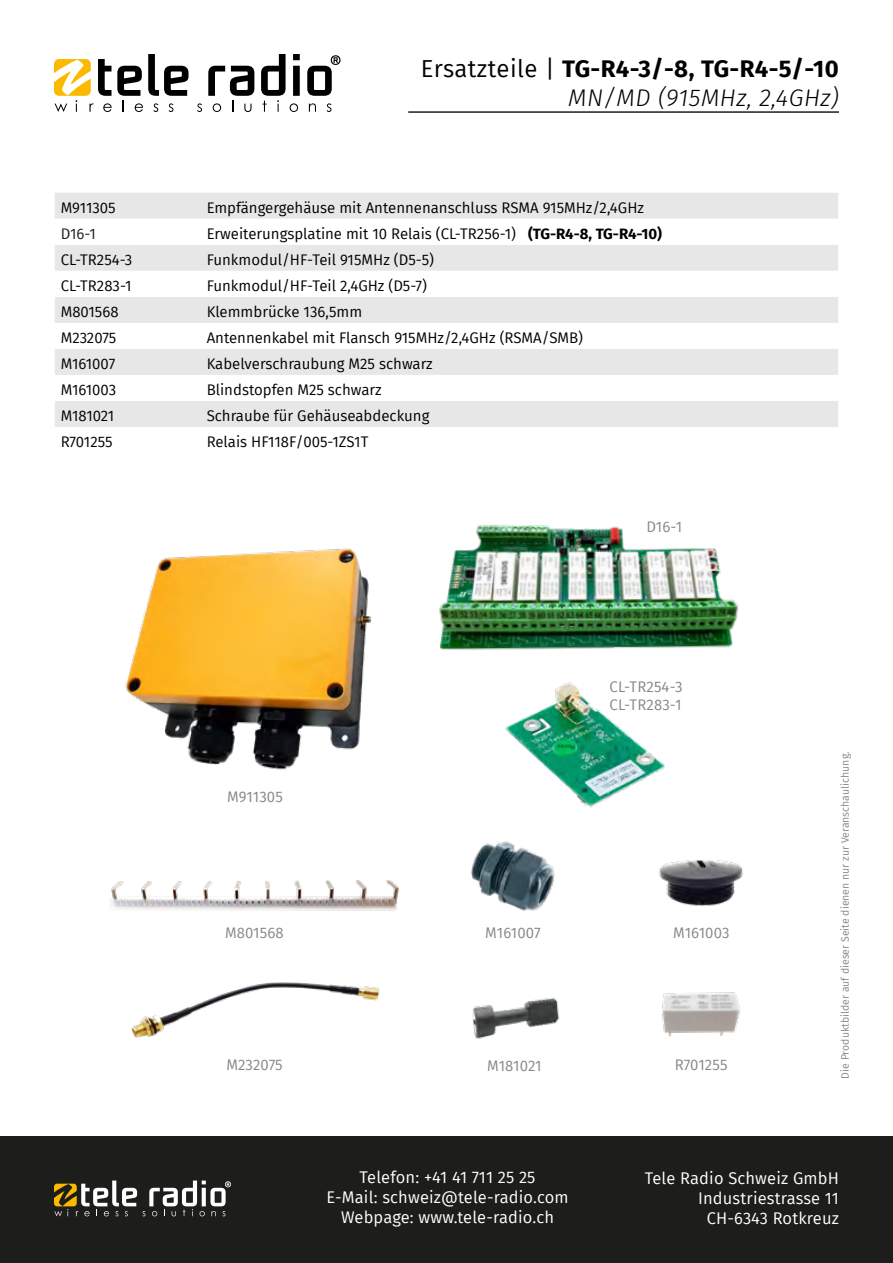
<style>
.page{position:relative;width:893px;height:1263px;background:#fff}
.page>*{position:absolute;margin:0;border:0;box-sizing:border-box;transform-origin:0 0}
.t1{font:700 24px/28.8px "Fira Sans";color:#000;text-align:right}
.t2{font:16.5px/19.8px "Fira Sans";letter-spacing:.01em;color:#fff;text-align:center}
.t3{font:15px "Fira Sans";color:#000}
.t4{font:15px/18px "Fira Sans";letter-spacing:.01em;color:#878787}
.t5{font:15px "Fira Sans";color:#1d1d1b}
.t6{font:10.5px "Fira Sans";color:#878787}
.s1{font-weight:400}
.s2{font-weight:300;font-style:italic}
.s3{font-weight:700}
</style>
<div class="page">
<svg style="left:197px;top:103px;width:5px;height:9px"></svg>
<svg style="left:309px;top:103px;width:7px;height:9px"></svg>
<svg style="left:327px;top:103px;width:4px;height:9px"></svg>
<svg style="left:54px;top:54px;width:135px;height:58px"></svg>
<svg style="left:208px;top:66px;width:46px;height:46px"></svg>
<svg style="left:261px;top:54px;width:39px;height:58px"></svg>
<svg style="left:307px;top:55px;width:33px;height:41px"></svg>
<div style="left:1px;top:1136px;width:892px;height:126px;background:#1d1d1b"></div>
<svg style="left:54px;top:1180px;width:177px;height:36px"></svg>
<hr style="left:408px;top:111px;width:431px;height:2px;background:#1d1d1b">
<div style="left:55px;top:193px;width:783px;height:26px;background:#e7e7e7"></div>
<svg style="left:55px;top:245px;width:783px;height:182px;fill:#e7e7e7"></svg>
<img style="left:110px;top:880px;width:289px;height:31px">
<img style="left:471px;top:841px;width:84px;height:70px">
<img style="left:472px;top:997px;width:88px;height:42px">
<img style="left:658px;top:860px;width:86px;height:46px">
<img style="left:125px;top:548px;width:246px;height:222px">
<img style="left:505px;top:682px;width:160px;height:126px">
<img style="left:662px;top:992px;width:79px;height:45px">
<img style="left:132px;top:982px;width:248px;height:56px">
<img style="left:439px;top:524px;width:300px;height:126px">
<h1 class="t1" style="left:421px;top:53px;width:420px"><span class="s1">Ersatzteile |</span> TG-R4-3/-8, TG-R4-5/-10<br><span class="s2">MN/MD (915MHz, 2,4GHz)</span></h1>
<p class="t3" style="left:61px;top:196px;width:57px">M911305</p>
<p class="t3" style="left:207px;top:196px;width:439px">Empfängergehäuse mit Antennenanschluss RSMA 915MHz/2,4GHz</p>
<p class="t5" style="left:61px;top:222px;width:37px">D16-1</p>
<p class="t3" style="left:207px;top:222px;width:457px">Erweiterungsplatine mit 10 Relais (CL-TR256-1) <span class="s3">(TG-R4-8, TG-R4-10)</span></p>
<p class="t3" style="left:61px;top:248px;width:73px">CL-TR254-3</p>
<p class="t3" style="left:207px;top:248px;width:229px">Funkmodul/HF-Teil 915MHz (D5-5)</p>
<p class="t3" style="left:61px;top:274px;width:72px">CL-TR283-1</p>
<p class="t3" style="left:207px;top:274px;width:222px">Funkmodul/HF-Teil 2,4GHz (D5-7)</p>
<p class="t3" style="left:61px;top:300px;width:59px">M801568</p>
<p class="t3" style="left:207px;top:300px;width:157px">Klemmbrücke 136,5mm</p>
<p class="t3" style="left:61px;top:326px;width:57px">M232075</p>
<p class="t3" style="left:207px;top:326px;width:378px">Antennenkabel mit Flansch 915MHz/2,4GHz (RSMA/SMB)</p>
<p class="t3" style="left:61px;top:352px;width:56px">M161007</p>
<p class="t3" style="left:207px;top:352px;width:228px">Kabelverschraubung M25 schwarz</p>
<p class="t3" style="left:61px;top:379px;width:57px">M161003</p>
<p class="t3" style="left:207px;top:379px;width:176px">Blindstopfen M25 schwarz</p>
<p class="t3" style="left:61px;top:405px;width:55px">M181021</p>
<p class="t3" style="left:207px;top:405px;width:224px">Schraube für Gehäuseabdeckung</p>
<p class="t3" style="left:61px;top:431px;width:53px">R701255</p>
<p class="t3" style="left:207px;top:431px;width:163px">Relais HF118F/005-1ZS1T</p>
<p class="t4" style="left:646px;top:517px;width:37px">D16-1</p>
<p class="t4" style="left:227px;top:788px;width:57px">M911305</p>
<p class="t4" style="left:225px;top:923px;width:60px">M801568</p>
<p class="t4" style="left:609px;top:677px;width:74px">CL-TR254-3<br>CL-TR283-1</p>
<p class="t4" style="left:485px;top:923px;width:57px">M161007</p>
<p class="t4" style="left:673px;top:923px;width:58px">M161003</p>
<p class="t4" style="left:226px;top:1055px;width:58px">M232075</p>
<p class="t4" style="left:675px;top:1056px;width:54px">R701255</p>
<p class="t4" style="left:487px;top:1056px;width:56px">M181021</p>
<p class="t6" style="left:837px;top:1078px;width:328px;rotate:-90deg">Die Produktbilder auf dieser Seite dienen nur zur Veranschaulichung.</p>
<p class="t2" style="left:326px;top:1167px;width:244px">Telefon: +41 41 711 25 25<br>E-Mail: schweiz@tele-radio.com<br>Webpage: www.tele-radio.ch</p>
<p class="t2" style="left:645px;top:1168px;width:196px;text-align:right">Tele Radio Schweiz GmbH<br>Industriestrasse 11<br>CH-6343 Rotkreuz</p>
</div>
